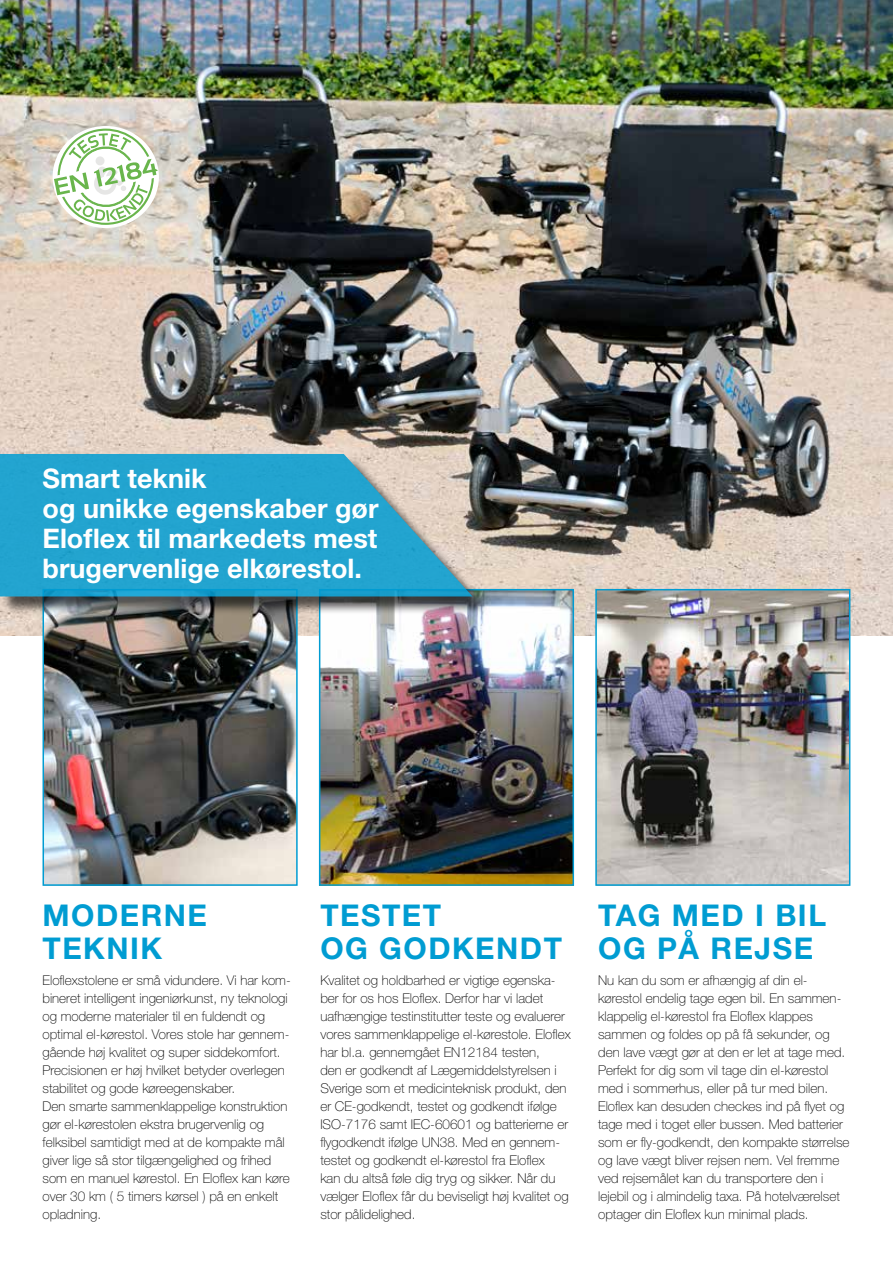
<style>
.page{position:relative;width:893px;height:1263px;background:#fff}
.page>*{position:absolute;margin:0;border:0;box-sizing:border-box;transform-origin:0 0}
.t1{font:700 30px/33px "Helvetica Neue";letter-spacing:.05em;color:#009cd2}
.t2{font:700 27px/30px "Helvetica Neue";color:#fff}
.t3{font:100 13.5px/18px "Helvetica Neue";color:#000}
</style>
<div class="page">
<img style="left:0;top:0;width:893px;height:636px">
<img style="left:598px;top:592px;width:249px;height:291px">
<div style="left:595px;top:589px;width:255px;height:297px;border:2px solid #009cd2"></div>
<img style="left:46px;top:615px;width:249px;height:268px">
<div style="left:43px;top:589px;width:255px;height:297px;border:2px solid #009cd2"></div>
<img style="left:322px;top:592px;width:249px;height:291px">
<div style="left:319px;top:589px;width:255px;height:297px;border:2px solid #009cd2"></div>
<div style="left:2px;top:456px;width:488px;height:159px;background:#000;opacity:.75"></div>
<svg style="left:0;top:454px;width:473px;height:142px;background:#3aa8cc"></svg>
<svg style="left:54px;top:129px;width:104px;height:97px"></svg>
<h2 class="t2" style="left:43px;top:463px;width:337px">Smart teknik<br>og unikke egenskaber gør<br>Eloflex til markedets mest brugervenlige elkørestol.</h2>
<h1 class="t1" style="left:43px;top:898px;width:166px">MODERNE<br>TEKNIK</h1>
<p class="t3" style="left:43px;top:971px;width:250px">Eloflexstolene er små vidundere. Vi har kom&shy;bineret intelligent ingeniørkunst, ny teknologi og moderne materialer til en fuldendt og optimal el-kørestol. Vores stole har gennem&shy;gående høj kvalitet og super siddekomfort.<br>Precisionen er høj hvilket betyder overlegen stabilitet og gode køreegenskaber.<br>Den smarte sammenklappelige konstruktion gør el-kørestolen ekstra brugervenlig og felksibel samtidigt med at de kompakte mål giver lige så stor tilgængelighed og frihed som en manuel kørestol. En Eloflex kan køre over 30 km ( 5 timers kørsel ) på en enkelt opladning.</p>
<h1 class="t1" style="left:320px;top:898px;width:243px">TESTET<br>OG GODKENDT</h1>
<p class="t3" style="left:320px;top:971px;width:252px">Kvalitet og holdbarhed er vigtige egenska&shy;ber for os hos Eloflex. Derfor har vi ladet uafhængige testinstitutter teste og evaluerer vores sammenklappelige el-kørestole. Eloflex har bl.a. gennemgået EN12184 testen,<br>den er godkendt af Lægemiddelstyrelsen i Sverige som et medicinteknisk produkt, den er CE-godkendt, testet og godkendt ifølge ISO-7176 samt IEC-60601 og batterierne er flygodkendt ifølge UN38. Med en gennem&shy;testet og godkendt el-kørestol fra Eloflex<br>kan du altså føle dig tryg og sikker. Når du vælger Eloflex får du beviseligt høj kvalitet og stor pålidelighed.</p>
<h1 class="t1" style="left:598px;top:898px;width:229px">TAG MED I BIL<br>OG PÅ REJSE</h1>
<p class="t3" style="left:598px;top:971px;width:253px">Nu kan du som er afhængig af din el&shy;kørestol endelig tage egen bil. En sammen&shy;klappelig el-kørestol fra Eloflex klappes sammen og foldes op på få sekunder, og den lave vægt gør at den er let at tage med.<br>Perfekt for dig som vil tage din el-kørestol med i sommerhus, eller på tur med bilen.<br>Eloflex kan desuden checkes ind på flyet og tage med i toget eller bussen. Med batterier som er fly-godkendt, den kompakte størrelse og lave vægt bliver rejsen nem. Vel fremme ved rejsemålet kan du transportere den i lejebil og i almindelig taxa. På hotelværelset optager din Eloflex kun minimal plads.</p>
</div>
